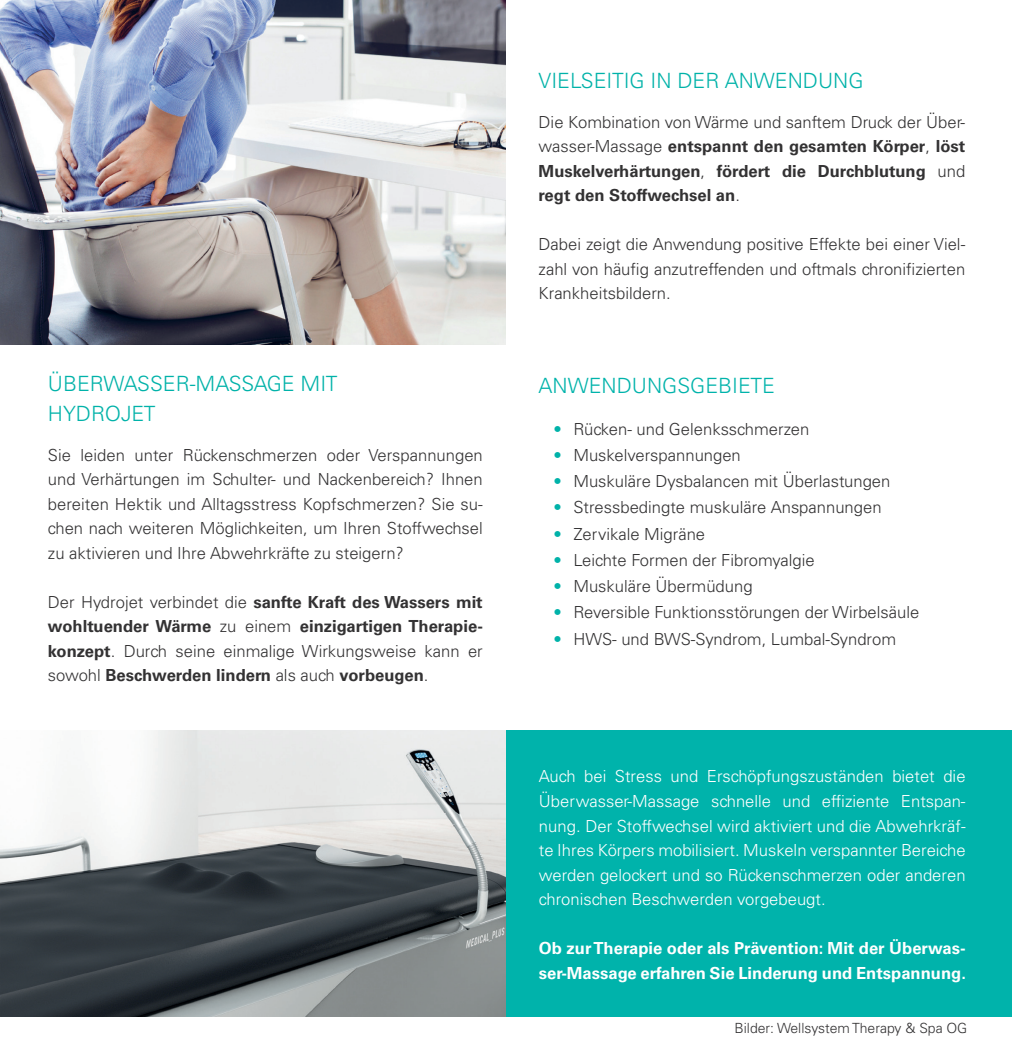
<style>
.page{position:relative;width:1012px;height:1062px;background:#fff}
.page>*{position:absolute;margin:0;border:0;box-sizing:border-box;transform-origin:0 0}
.t1{font:300 21px/29.8px "Univers LT Std";color:#00b2a9}
.t2{font:300 21px "Univers LT Std";color:#00b3ab}
.t3{font:300 16.62px/24.5px "Univers LT Std";color:#333233;text-align:justify}
.t4{font:700 16.62px/24.5px "Univers LT Std";color:#333233;text-align:justify}
.t5{font:300 16.62px/24.5px "Univers LT Std";color:#fff;text-align:justify}
.t6{font:700 16.62px/24.5px "Univers LT Std";color:#fff}
.t7{font:300 14px "Univers LT Std";color:#333233}
.s1{font-weight:300}
.s2{color:#00b2a9}
</style>
<div class="page">
<img style="left:0;top:0;width:506px;height:345px">
<img style="left:0;top:730px;width:506px;height:286px">
<div style="left:506px;top:730px;width:506px;height:286px;background:#00b3ab"></div>
<p class="t1" style="left:48px;top:369px;width:291px">ÜBERWASSER-MASSAGE MIT<br>HYDROJET</p>
<p class="t3" style="left:48px;top:442px;width:436px">Sie leiden unter Rückenschmerzen oder Verspannungen und Verhärtungen im Schulter- und Nackenbereich? Ihnen bereiten Hektik und Alltagsstress Kopfschmerzen? Sie su&shy;chen nach weiteren Möglichkeiten, um Ihren Stoffwechsel zu aktivieren und Ihre Abwehrkräfte zu steigern?</p>
<p class="t4" style="left:48px;top:589px;width:436px"><span class="s1">Der Hydrojet verbindet die</span> sanfte Kraft des Wassers mit wohltuender Wärme <span class="s1">zu einem</span> einzigartigen Therapie&shy;konzept<span class="s1">. Durch seine einmalige Wirkungsweise kann er sowohl</span> Beschwerden lindern <span class="s1">als auch</span> vorbeugen<span class="s1">.</span></p>
<p class="t1" style="left:539px;top:66px;width:326px">VIELSEITIG IN DER ANWENDUNG</p>
<p class="t4" style="left:539px;top:110px;width:428px"><span class="s1">Die Kombination von Wärme und sanftem Druck der Über&shy;wasser-Massage</span> entspannt den gesamten Körper<span class="s1">,</span> löst Muskelverhärtungen<span class="s1">,</span> fördert die Durchblutung <span class="s1">und </span>regt den Stoffwechsel an<span class="s1">.</span></p>
<p class="t3" style="left:539px;top:232px;width:428px">Dabei zeigt die Anwendung positive Effekte bei einer Viel&shy;zahl von häufig anzutreffenden und oftmals chronifizierten Krankheitsbildern.</p>
<p class="t2" style="left:539px;top:373px;width:238px">ANWENDUNGSGEBIETE</p>
<p class="t3" style="left:554px;top:416px;width:257px"><span class="s2">•</span> Rücken- und Gelenksschmerzen</p>
<p class="t3" style="left:554px;top:442px;width:189px"><span class="s2">•</span> Muskelverspannungen</p>
<p class="t3" style="left:554px;top:469px;width:338px"><span class="s2">•</span> Muskuläre Dysbalancen mit Überlastungen</p>
<p class="t3" style="left:554px;top:495px;width:330px"><span class="s2">•</span> Stressbedingte muskuläre Anspannungen</p>
<p class="t3" style="left:554px;top:521px;width:153px"><span class="s2">•</span> Zervikale Migräne</p>
<p class="t3" style="left:554px;top:547px;width:263px"><span class="s2">•</span> Leichte Formen der Fibromyalgie</p>
<p class="t3" style="left:554px;top:574px;width:201px"><span class="s2">•</span> Muskuläre Übermüdung</p>
<p class="t3" style="left:554px;top:600px;width:367px"><span class="s2">•</span> Reversible Funktionsstörungen der Wirbelsäule</p>
<p class="t3" style="left:554px;top:626px;width:344px"><span class="s2">•</span> HWS- und BWS-Syndrom, Lumbal-Syndrom</p>
<p class="t5" style="left:539px;top:764px;width:428px">Auch bei Stress und Erschöpfungszuständen bietet die Überwasser-Massage schnelle und effiziente Entspan&shy;nung. Der Stoffwechsel wird aktiviert und die Abwehrkräf&shy;te Ihres Körpers mobilisiert. Muskeln verspannter Bereiche werden gelockert und so Rückenschmerzen oder anderen chronischen Beschwerden vorgebeugt.</p>
<p class="t6" style="left:539px;top:936px;width:429px">Ob zur Therapie oder als Prävention: Mit der Überwas&shy;ser-Massage erfahren Sie Linderung und Entspannung.</p>
<p class="t7" style="left:734px;top:1019px;width:234px">Bilder: Wellsystem Therapy &amp; Spa OG</p>
</div>
